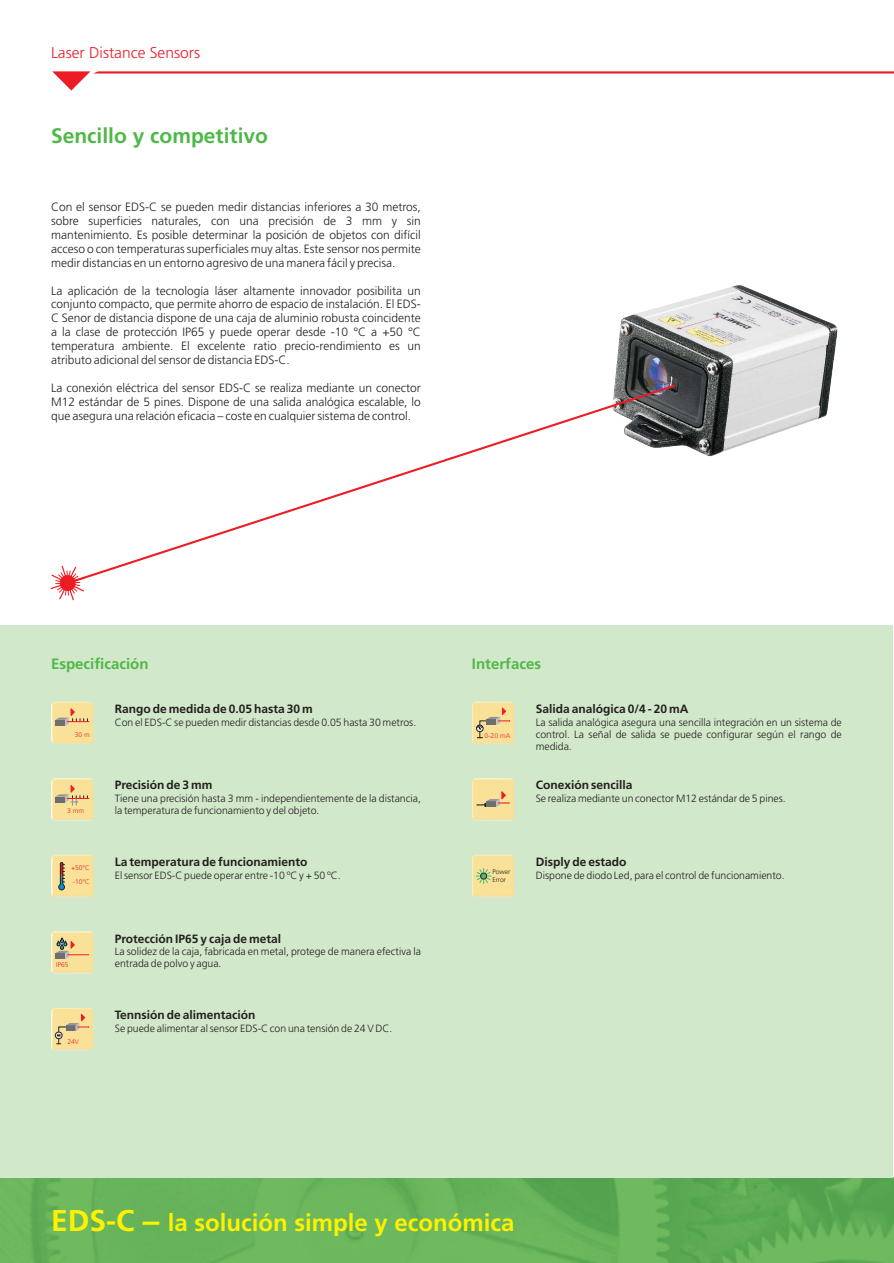
<style>
.page{position:relative;width:894px;height:1263px;background:#fff}
.page>*{position:absolute;margin:0;border:0;box-sizing:border-box;transform-origin:0 0}
.t1{font:300 24px "Frutiger LT Com";color:#fff200}
.t2{font:300 21px "Frutiger LT Com";color:#4fb848}
.t3{font:300 15.6px "Frutiger LT Com";color:#ed1c24}
.t4{font:300 15px "Frutiger LT Com";color:#4fb848}
.t5{font:300 12px/14px "Frutiger LT Com";color:#231f20;text-align:justify}
.t6{font:300 12px "Frutiger LT Com";color:#231f20}
.t7{font:300 10.5px/12.1px "Frutiger LT Com";color:#231f20}
.t8{font:300 6.75px/14.1px "Frutiger LT Com";color:#ed1c24}
.t9{font:300 6.75px/7.8px "Frutiger LT Com";color:#231f20}
.s1{font-size:30px}
.s2{font-family:"Arial";font-weight:700;font-size:30px}
</style>
<div class="page">
<img style="left:0;top:1178px;width:894px;height:85px">
<svg style="left:52px;top:71px;width:842px;height:20px"></svg>
<div style="left:0;top:625px;width:893px;height:553px;background:#d2e8ca"></div>
<img style="left:614px;top:285px;width:224px;height:172px">
<svg style="left:86px;top:383px;width:591px;height:196px"></svg>
<svg style="left:50px;top:565px;width:36px;height:36px"></svg>
<img style="left:51px;top:931px;width:43px;height:43px;border-radius:4px">
<svg style="left:56px;top:937px;width:33px;height:22px"></svg>
<img style="left:472px;top:702px;width:42px;height:42px;border-radius:4px">
<svg style="left:477px;top:707px;width:33px;height:31px"></svg>
<img style="left:51px;top:855px;width:43px;height:42px;border-radius:4px">
<svg style="left:58px;top:862px;width:7px;height:28px"></svg>
<img style="left:51px;top:778px;width:43px;height:43px;border-radius:4px">
<svg style="left:55px;top:785px;width:34px;height:20px"></svg>
<img style="left:51px;top:702px;width:43px;height:42px;border-radius:4px">
<svg style="left:55px;top:708px;width:34px;height:18px"></svg>
<img style="left:51px;top:1008px;width:43px;height:42px;border-radius:4px">
<div style="left:55px;top:1032px;width:7px;height:7px;border:1px solid #231f20;border-radius:50%"></div>
<svg style="left:57px;top:1013px;width:32px;height:32px"></svg>
<img style="left:472px;top:855px;width:42px;height:42px;border-radius:4px">
<svg style="left:476px;top:868px;width:16px;height:16px"></svg>
<img style="left:472px;top:778px;width:42px;height:43px;border-radius:4px">
<svg style="left:477px;top:791px;width:33px;height:16px"></svg>
<h3 class="t3" style="left:51px;top:47px;width:151px">Laser Distance Sensors</h3>
<h2 class="t2" style="left:51px;top:128px;width:219px">Sencillo y competitivo</h2>
<p class="t5" style="left:51px;top:201px;width:371px">Con el sensor EDS-C se pueden medir distancias inferiores a 30 metros, sobre superficies naturales, con una precisión de 3 mm y sin mantenimiento. Es posible determinar la posición de objetos con difícil acceso o con temperaturas superficiales muy altas. Este sensor nos permite medir distancias en un entorno agresivo de una manera fácil y precisa.</p>
<p class="t5" style="left:51px;top:285px;width:371px">La aplicación de la tecnología láser altamente innovador posibilita un conjunto compacto, que permite ahorro de espacio de instalación. El EDS-C Senor de distancia dispone de una caja de aluminio robusta coincidente a la clase de protección IP65 y puede operar desde -10 °C a +50 °C temperatura ambiente. El excelente ratio precio-rendimiento es un atributo adicional del sensor de distancia EDS-C.</p>
<p class="t5" style="left:51px;top:382px;width:371px">La conexión eléctrica del sensor EDS-C se realiza mediante un conector M12 estándar de 5 pines. Dispone de una salida analógica escalable, lo que asegura una relación eficacia – coste en cualquier sistema de control.</p>
<p class="t4" style="left:51px;top:657px;width:99px">Especificación</p>
<p class="t8" style="left:75px;top:728px;width:16px">30 m</p>
<p class="t8" style="left:67px;top:805px;width:18px">3 mm</p>
<p class="t8" style="left:71px;top:861px;width:20px">+50°C -10°C</p>
<p class="t8" style="left:56px;top:959px;width:14px">IP65</p>
<p class="t8" style="left:67px;top:1035px;width:13px">24V</p>
<p class="t6" style="left:115px;top:704px;width:200px">Rango de medida de 0.05 hasta 30 m</p>
<p class="t7" style="left:115px;top:717px;width:303px">Con el EDS-C se pueden medir distancias desde 0.05 hasta 30 metros.</p>
<p class="t6" style="left:115px;top:780px;width:99px">Precisión de 3 mm</p>
<p class="t7" style="left:115px;top:793px;width:308px">Tiene una precisión hasta 3 mm - independientemente de la distancia, la temperatura de funcionamiento y del objeto.</p>
<p class="t6" style="left:115px;top:857px;width:194px">La temperatura de funcionamiento</p>
<p class="t7" style="left:115px;top:870px;width:228px">El sensor EDS-C puede operar entre -10 ºC y + 50 ºC.</p>
<p class="t6" style="left:115px;top:934px;width:168px">Protección IP65 y caja de metal</p>
<p class="t7" style="left:115px;top:947px;width:308px">La solidez de la caja, fabricada en metal, protege de manera efectiva la entrada de polvo y agua.</p>
<p class="t6" style="left:115px;top:1010px;width:142px">Tennsión de alimentación</p>
<p class="t7" style="left:115px;top:1023px;width:279px">Se puede alimentar al sensor EDS-C con una tensión de 24 V DC.</p>
<p class="t4" style="left:472px;top:657px;width:71px">Interfaces</p>
<p class="t8" style="left:485px;top:729px;width:27px">0-20 mA</p>
<p class="t9" style="left:492px;top:869px;width:20px">Power<br>Error</p>
<p class="t6" style="left:536px;top:704px;width:154px">Salida analógica 0/4 - 20 mA</p>
<p class="t7" style="left:536px;top:717px;width:308px;text-align:justify">La salida analógica asegura una sencilla integración en un sistema de control. La señal de salida se puede configurar según el rango de medida.</p>
<p class="t6" style="left:536px;top:780px;width:98px">Conexión sencilla</p>
<p class="t7" style="left:536px;top:793px;width:252px">Se realiza mediante un conector M12 estándar de 5 pines.</p>
<p class="t6" style="left:536px;top:857px;width:92px">Disply de estado</p>
<p class="t7" style="left:536px;top:870px;width:250px">Dispone de diodo Led, para el control de funcionamiento.</p>
<h1 class="t1" style="left:51px;top:1213px;width:465px"><span class="s1">EDS-C</span> <span class="s2">–</span> la solución simple y económica</h1>
</div>
